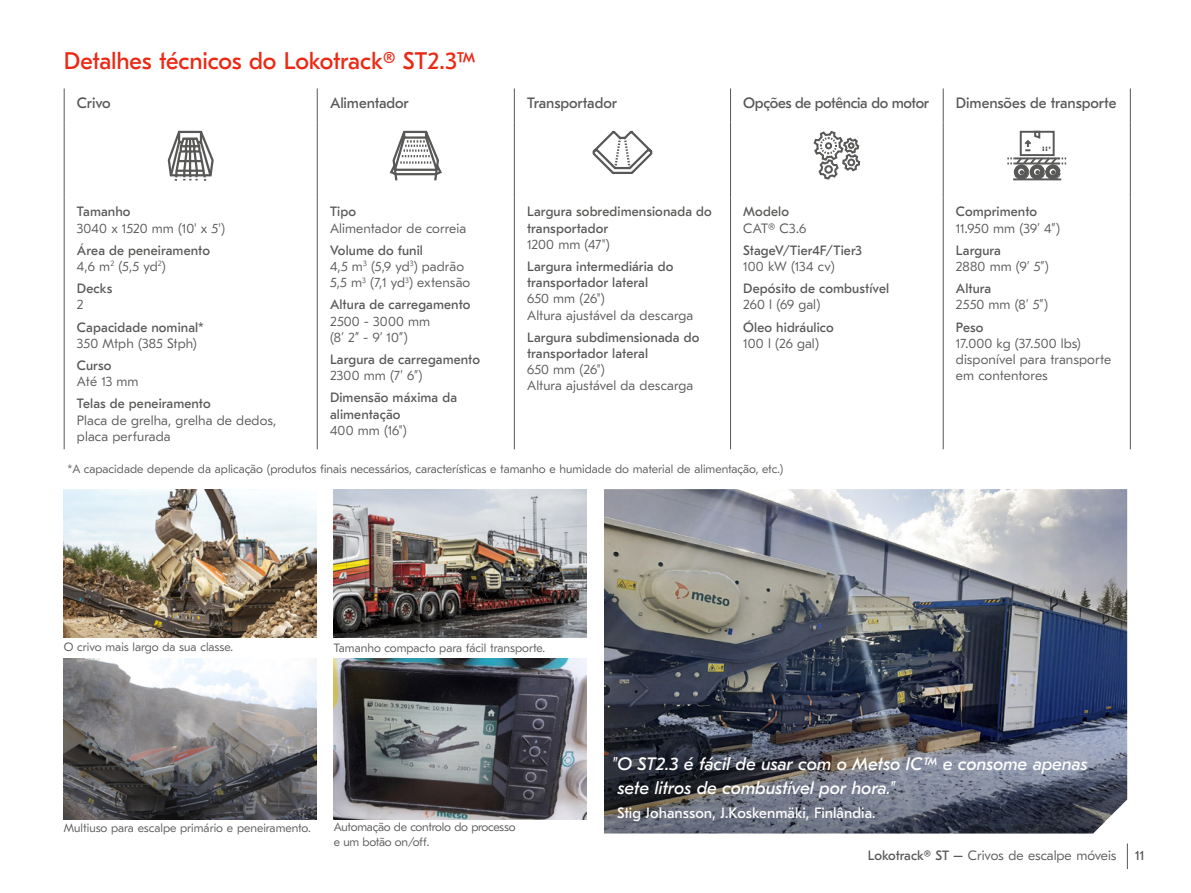
<style>
.page{position:relative;width:1191px;height:893px;background:#fff}
.page>*{position:absolute;margin:0;border:0;box-sizing:border-box;transform-origin:0 0}
.t1{font:24px "GT Eesti Pro Text";letter-spacing:-.01em;color:#eb2814}
.t2{font:italic 18px/24px "GT Eesti Pro Text";letter-spacing:-.005em;color:#fff}
.t3{font:15px "GT Eesti Pro Text";letter-spacing:-.01em;color:#585857}
.t4{font:15px "GT Eesti Pro Text";color:#fff}
.t5{font:300 13.5px/16.2px "GT Eesti Pro Text";letter-spacing:.005em;color:#585857}
.t6{font:13.5px/16.2px "GT Eesti Pro Text";letter-spacing:.005em;color:#585857}
.t7{font:300 12px "GT Eesti Pro Text";color:#585857}
.t8{font:300 12px/14.4px "GT Eesti Pro Text";letter-spacing:-.02em;color:#585857}
.s1{font-weight:300}
.s2{font-weight:400}
</style>
<div class="page">
<img style="left:64px;top:489px;width:253px;height:149px">
<img style="left:64px;top:659px;width:253px;height:160px">
<img style="left:334px;top:489px;width:253px;height:149px">
<img style="left:334px;top:659px;width:253px;height:160px">
<img style="left:604px;top:489px;width:523px;height:110px">
<hr style="left:317px;top:88px;width:1px;height:34px;background:#585857">
<hr style="left:514px;top:88px;width:1px;height:34px;background:#585857">
<hr style="left:730px;top:88px;width:1px;height:34px;background:#585857">
<hr style="left:942px;top:88px;width:1px;height:34px;background:#585857">
<hr style="left:317px;top:122px;width:1px;height:76px;background:#585857">
<hr style="left:514px;top:122px;width:1px;height:76px;background:#585857">
<hr style="left:730px;top:122px;width:1px;height:76px;background:#585857">
<hr style="left:942px;top:122px;width:1px;height:76px;background:#585857">
<hr style="left:317px;top:198px;width:1px;height:251px;background:#585857">
<hr style="left:514px;top:198px;width:1px;height:251px;background:#585857">
<hr style="left:730px;top:198px;width:1px;height:251px;background:#585857">
<hr style="left:942px;top:198px;width:1px;height:251px;background:#585857">
<hr style="left:64px;top:88px;width:1px;height:34px;background:#585857">
<hr style="left:1130px;top:88px;width:1px;height:34px;background:#585857">
<hr style="left:64px;top:122px;width:1px;height:76px;background:#585857">
<hr style="left:1130px;top:122px;width:1px;height:76px;background:#585857">
<hr style="left:64px;top:198px;width:1px;height:251px;background:#585857">
<hr style="left:1130px;top:198px;width:1px;height:251px;background:#585857">
<svg style="left:167px;top:130px;width:47px;height:51px"></svg>
<svg style="left:389px;top:130px;width:53px;height:51px"></svg>
<svg style="left:592px;top:130px;width:61px;height:44px"></svg>
<svg style="left:813px;top:131px;width:48px;height:49px"></svg>
<svg style="left:1007px;top:130px;width:59px;height:51px"></svg>
<img style="left:604px;top:599px;width:523px;height:234px">
<svg style="left:1127px;top:843px;width:1px;height:26px"></svg>
<h1 class="t1" style="left:64px;top:47px;width:413px">Detalhes técnicos do Lokotrack® ST2.3™</h1>
<p class="t3" style="left:77px;top:95px;width:35px">Crivo</p>
<p class="t3" style="left:330px;top:95px;width:80px">Alimentador</p>
<p class="t3" style="left:527px;top:95px;width:91px">Transportador</p>
<p class="t3" style="left:743px;top:95px;width:187px">Opções de potência do motor</p>
<p class="t3" style="left:956px;top:95px;width:162px">Dimensões de transporte</p>
<p class="t6" style="left:77px;top:204px;width:55px">Tamanho</p>
<p class="t5" style="left:77px;top:220px;width:150px">3040 x 1520 mm (10' x 5')</p>
<p class="t6" style="left:77px;top:242px;width:135px">Área de peneiramento<br><span class="s1">4,6 m</span><sup>2</sup> <span class="s1">(5,5 yd</span><sup>2</sup><span class="s1">)</span></p>
<p class="t6" style="left:77px;top:281px;width:37px">Decks</p>
<p class="t5" style="left:77px;top:297px;width:8px">2</p>
<p class="t6" style="left:77px;top:319px;width:128px">Capacidade nominal*</p>
<p class="t5" style="left:77px;top:335px;width:121px">350 Mtph (385 Stph)</p>
<p class="t6" style="left:77px;top:357px;width:36px">Curso</p>
<p class="t5" style="left:77px;top:374px;width:63px">Até 13 mm</p>
<p class="t6" style="left:77px;top:396px;width:135px">Telas de peneiramento</p>
<p class="t5" style="left:77px;top:412px;width:201px">Placa de grelha, grelha de dedos, placa perfurada</p>
<p class="t6" style="left:330px;top:204px;width:28px">Tipo</p>
<p class="t5" style="left:330px;top:220px;width:138px">Alimentador de correia</p>
<p class="t5" style="left:330px;top:242px;width:142px"><span class="s2">Volume do funil<br></span>4,5 m<sup>3</sup> (5,9 yd<sup>3</sup>) padrão<br>5,5 m<sup>3</sup> (7,1 yd<sup>3</sup>) extensão</p>
<p class="t6" style="left:330px;top:297px;width:142px">Altura de carregamento</p>
<p class="t5" style="left:330px;top:313px;width:102px">2500 - 3000 mm (8’ 2” - 9’ 10”)</p>
<p class="t6" style="left:330px;top:351px;width:152px">Largura de carregamento</p>
<p class="t5" style="left:330px;top:368px;width:94px">2300 mm (7’ 6”)</p>
<p class="t6" style="left:330px;top:390px;width:129px">Dimensão máxima da alimentação</p>
<p class="t5" style="left:330px;top:422px;width:78px">400 mm (16")</p>
<p class="t6" style="left:527px;top:204px;width:186px">Largura sobredimensionada do transportador</p>
<p class="t5" style="left:527px;top:236px;width:84px">1200 mm (47")</p>
<p class="t6" style="left:527px;top:258px;width:148px">Largura intermediária do transportador lateral</p>
<p class="t5" style="left:527px;top:291px;width:168px">650 mm (26")<br>Altura ajustável da descarga</p>
<p class="t6" style="left:527px;top:329px;width:174px">Largura subdimensionada do transportador lateral</p>
<p class="t5" style="left:527px;top:362px;width:168px">650 mm (26")<br>Altura ajustável da descarga</p>
<p class="t6" style="left:743px;top:204px;width:47px">Modelo</p>
<p class="t5" style="left:743px;top:220px;width:65px">CAT® C3.6</p>
<p class="t6" style="left:743px;top:242px;width:120px">StageV/Tier4F/Tier3</p>
<p class="t5" style="left:743px;top:258px;width:93px">100 kW (134 cv)</p>
<p class="t6" style="left:743px;top:281px;width:147px">Depósito de combustível</p>
<p class="t5" style="left:743px;top:297px;width:78px">260 l (69 gal)</p>
<p class="t6" style="left:743px;top:319px;width:92px">Óleo hidráulico</p>
<p class="t5" style="left:743px;top:335px;width:77px">100 l (26 gal)</p>
<p class="t7" style="left:67px;top:462px;width:717px">*A capacidade depende da aplicação (produtos finais necessários, características e tamanho e humidade do material de alimentação, etc.)</p>
<p class="t7" style="left:64px;top:640px;width:171px">O crivo mais largo da sua classe.</p>
<p class="t7" style="left:334px;top:641px;width:213px">Tamanho compacto para fácil transporte.</p>
<p class="t6" style="left:956px;top:204px;width:83px">Comprimento</p>
<p class="t5" style="left:956px;top:220px;width:105px">11.950 mm (39’ 4”)</p>
<p class="t6" style="left:956px;top:242px;width:47px">Largura</p>
<p class="t5" style="left:956px;top:258px;width:94px">2880 mm (9’ 5”)</p>
<p class="t6" style="left:956px;top:281px;width:37px">Altura</p>
<p class="t5" style="left:956px;top:297px;width:93px">2550 mm (8’ 5”)</p>
<p class="t6" style="left:956px;top:319px;width:29px">Peso</p>
<p class="t5" style="left:956px;top:335px;width:157px">17.000 kg (37.500 lbs) disponível para transporte em contentores</p>
<p class="t7" style="left:64px;top:821px;width:248px">Multiuso para escalpe primário e peneiramento.</p>
<p class="t8" style="left:334px;top:820px;width:183px">Automação de controlo do processo e um botão on/off.</p>
<h2 class="t2" style="left:617px;top:752px;width:472px;text-indent:-6px">"O ST2.3 é fácil de usar com o Metso IC™ e consome apenas sete litros de combustível por hora."</h2>
<p class="t4" style="left:617px;top:805px;width:260px">Stig Johansson, J.Koskenmäki, Finlândia.</p>
<p class="t5" style="left:868px;top:847px;width:250px"><span class="s2">Lokotrack® ST –</span> Crivos de escalpe móveis</p>
<p class="t6" style="left:1135px;top:847px;width:11px">11</p>
</div>
